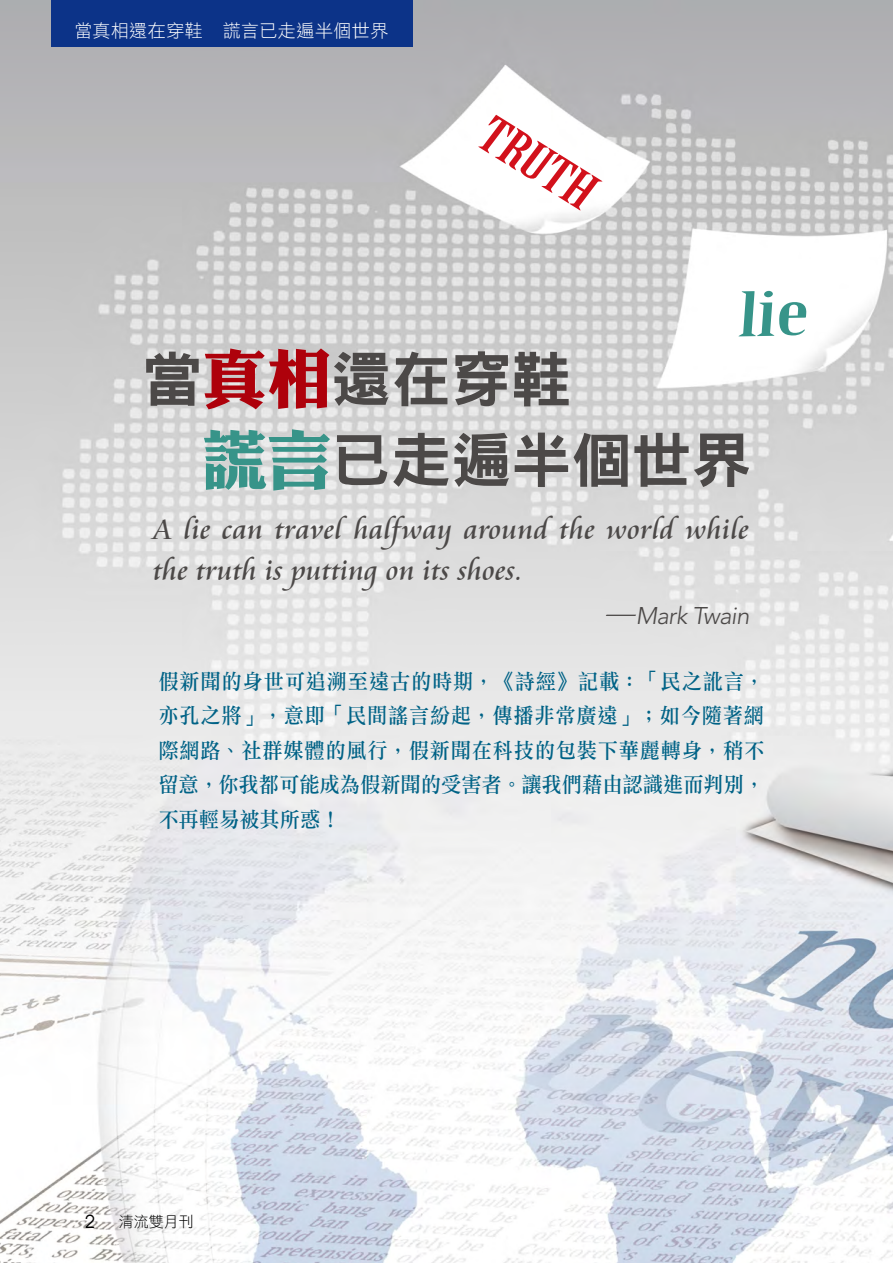
<style>
.page{position:relative;width:893px;height:1263px;background:#fff}
.page>*{position:absolute;margin:0;border:0;box-sizing:border-box;transform-origin:0 0}
.t1{font:60px/81px "DF Hei Std W9";color:#4c4948}
.t2{font:30px/40.5px "Cataneo BT";letter-spacing:.01em;color:#4c4948}
.t3{font:italic 300 24px "Avenir LT Std";letter-spacing:-.025em;color:#4c4948;scale:5 1}
.t4{font:21.3px/34.5px "DF Li Song Std W5";color:#006286;text-align:justify;scale:.95 1}
.t5{font:18px "DF Hei Std W3";letter-spacing:.03em;color:#fff}
.t6{font:18px "Avian";color:#000}
.t7{font:15px "DF Hei Std W3";color:#000}
.s1{font-family:"DF Li King Hei Std W8";font-size:64.5px;color:#ae010b}
.s2{font-family:"DF Li King Hei Std W8";font-size:64.5px;color:#379489}
</style>
<div class="page">
<img style="left:0;top:0;width:893px;height:1263px">
<svg style="left:474px;top:115px;width:128px;height:96px"></svg>
<svg style="left:738px;top:290px;width:70px;height:46px"></svg>
<div style="left:51px;top:0;width:361px;height:47px;background:#0c3388"></div>
<p class="t5" style="left:74px;top:21px;width:316px">當真相還在穿鞋　謊言已走遍半個世界</p>
<h1 class="t1" style="left:202px;top:337px;width:550px;text-indent:-60px">當<span class="s1">真相</span>還在穿鞋<br><span class="s2">謊言</span>已走遍半個世界</h1>
<h2 class="t2" style="left:153px;top:510px;width:597px">A lie can travel halfway around the world while the truth is putting on its shoes.</h2>
<p class="t3" style="left:597px;top:602px;width:32px">-Mark Twain</p>
<p class="t4" style="left:158px;top:663px;width:639px">假新聞的身世可追溯至遠古的時期，《詩經》記載：「民之訛言，亦孔之將」，意即「民間謠言紛起，傳播非常廣遠」；如今隨著網際網路、社群媒體的風行，假新聞在科技的包裝下華麗轉身，稍不留意，你我都可能成為假新聞的受害者。讓我們藉由認識進而判別，不再輕易被其所惑！</p>
<p class="t6" style="left:85px;top:1210px;width:11px">2</p>
<p class="t7" style="left:119px;top:1213px;width:76px">清流雙月刊</p>
</div>
